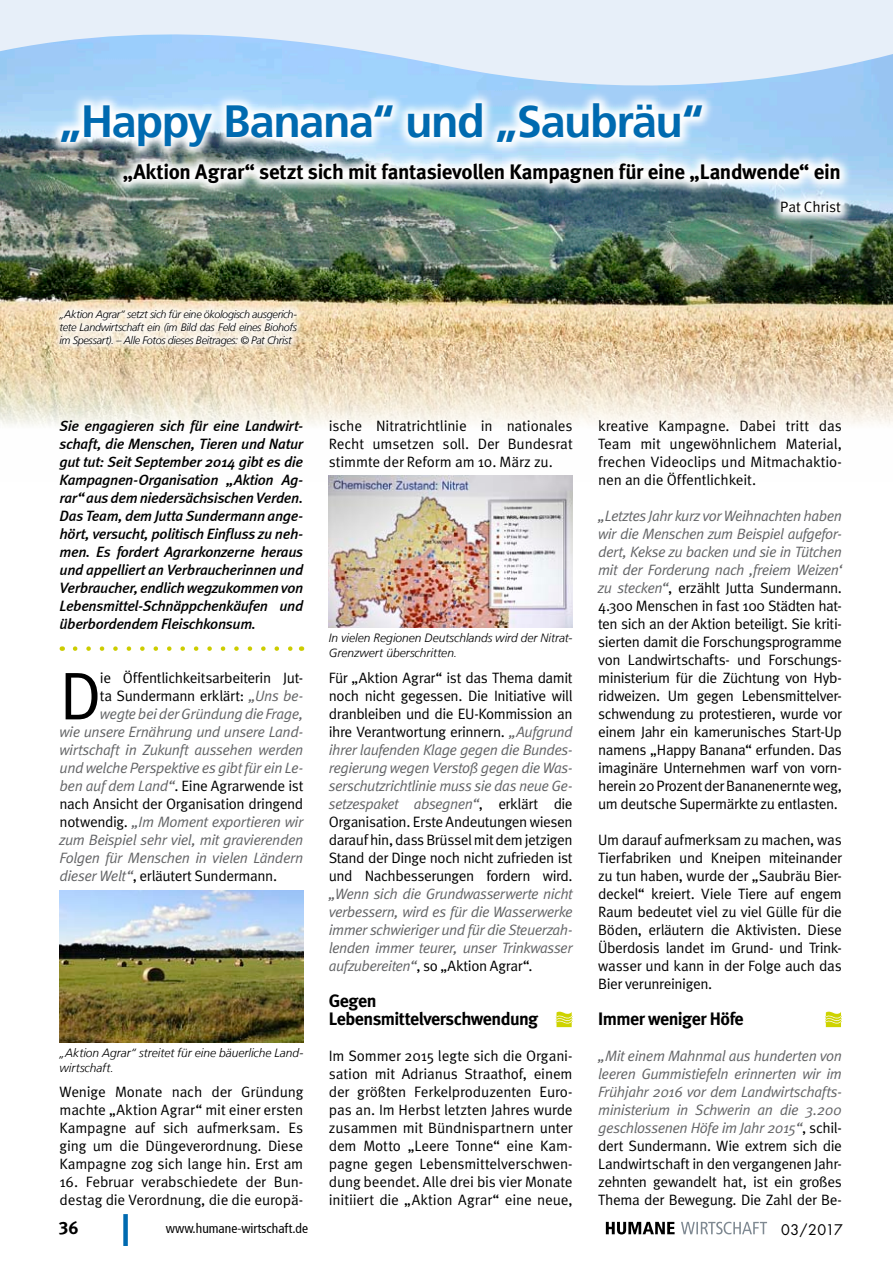
<style>
.page{position:relative;width:893px;height:1263px;background:#fff}
.page>*{position:absolute;margin:0;border:0;box-sizing:border-box;transform-origin:0 0}
.Fließtext_Meta_Norma{font:67.5px "Meta Normal";color:#000}
.Headline_1{font:700 45px "Frutiger 65";letter-spacing:-.03em;color:#006ab0}
.Headline_2{font:700 21px "Meta";letter-spacing:-.02em;color:#000}
.Zwischenüberschrift{font:700 18px/18px "Meta";letter-spacing:-.03em;color:#000}
.t1{font:18px "Meta Bold LF";color:#000}
.Fließtext_Meta_Norma-2{font:15px/18px "Meta Normal";letter-spacing:-.015em;color:#000;text-align:justify}
.Fließtext_Meta_Norma-3{font:italic 15px/18px "Meta Normal";letter-spacing:-.025em;color:#636466;text-align:justify}
.Einleitungstext{font:italic 500 15px/18px "Meta";letter-spacing:-.025em;color:#000;text-align:justify}
.Autor{font:15px "Meta Normal";letter-spacing:-.005em;color:#000}
.t2{font:14.25px "Futura";letter-spacing:.005em;color:#000}
.t3{font:condensed 13.5px "Frutiger 57";color:#000}
.t4{font:italic 300 12px/14.4px "Frutiger LT";color:#000}
.t5{font:italic 300 10.8px/12.9px "Frutiger LT";letter-spacing:-.03em;color:#000;text-align:justify}
.s1{font-style:italic;color:#636466}
.s2{font-style:normal;color:#000}
</style>
<div class="page">
<div style="left:123px;top:1214px;width:5px;height:32px;background:#006ab0"></div>
<svg style="left:606px;top:1222px;width:69px;height:12px"></svg>
<svg style="left:681px;top:1222px;width:86px;height:12px"></svg>
<img style="left:0;top:94px;width:893px;height:388px">
<img style="left:329px;top:475px;width:244px;height:153px">
<svg style="left:556px;top:1012px;width:17px;height:15px"></svg>
<svg style="left:75px;top:646px;width:218px;height:5px"></svg>
<img style="left:60px;top:891px;width:243px;height:152px">
<svg style="left:51px;top:301px;width:254px;height:54px"></svg>
<svg style="left:825px;top:1012px;width:17px;height:15px"></svg>
<img style="left:48px;top:94px;width:806px;height:131px">
<svg style="left:0;top:0;width:893px;height:94px;background:#cde3f9"></svg>
<p class="Headline_1" style="left:60px;top:95px;width:646px">„Happy Banana“ und „Saubräu“</p>
<p class="Headline_2" style="left:123px;top:159px;width:720px">„Aktion Agrar“ setzt sich mit fantasievollen Kampagnen für eine „Landwende“ ein</p>
<p class="Autor" style="left:780px;top:198px;width:62px">Pat Christ</p>
<p class="t5" style="left:60px;top:308px;width:239px">„Aktion Agrar“ setzt sich für eine ökologisch ausgerich&shy;tete Landwirtschaft ein (im Bild das Feld eines Biohofs im Spessart). – Alle Fotos dieses Beitrages: © Pat Christ</p>
<p class="Einleitungstext" style="left:60px;top:417px;width:245px">Sie engagieren sich für eine Landwirt&shy;schaft, die Menschen, Tieren und Natur gut tut: Seit September 2014 gibt es die Kampagnen-Organisation „Aktion Ag&shy;rar“ aus dem niedersächsischen Verden.<br>Das Team, dem Jutta Sundermann ange&shy;hört, versucht, politisch Einfluss zu neh&shy;men. Es fordert Agrarkonzerne heraus und appelliert an Verbraucherinnen und Verbraucher, endlich wegzukommen von Lebensmittel-Schnäppchenkäufen und überbordendem Fleischkonsum.</p>
<p class="Fließtext_Meta_Norma" style="left:60px;top:657px;width:44px">D</p>
<p class="Fließtext_Meta_Norma-2" style="left:100px;top:669px;width:205px">ie Öffentlichkeitsarbeiterin Jut-</p>
<p class="Fließtext_Meta_Norma-2" style="left:100px;top:687px;width:205px">ta Sundermann erklärt: <span class="s1">„Uns be-</span></p>
<p class="Fließtext_Meta_Norma-3" style="left:100px;top:705px;width:205px">wegte bei der Gründung die Frage,</p>
<p class="Fließtext_Meta_Norma-3" style="left:60px;top:723px;width:245px">wie unsere Ernährung und unsere Land-</p>
<p class="Fließtext_Meta_Norma-3" style="left:60px;top:741px;width:245px">wirtschaft in Zukunft aussehen werden</p>
<p class="Fließtext_Meta_Norma-3" style="left:60px;top:759px;width:245px">und welche Perspektive es gibt für ein Le-</p>
<p class="Fließtext_Meta_Norma-2" style="left:60px;top:777px;width:245px"><span class="s1">ben auf dem Land“</span>. Eine Agrarwende ist</p>
<p class="Fließtext_Meta_Norma-2" style="left:60px;top:795px;width:245px">nach Ansicht der Organisation dringend</p>
<p class="Fließtext_Meta_Norma-3" style="left:60px;top:813px;width:245px"><span class="s2">notwendig.</span> „Im Moment exportieren wir</p>
<p class="Fließtext_Meta_Norma-3" style="left:60px;top:831px;width:245px">zum Beispiel sehr viel, mit gravierenden</p>
<p class="Fließtext_Meta_Norma-3" style="left:60px;top:849px;width:245px">Folgen für Menschen in vielen Ländern</p>
<p class="Fließtext_Meta_Norma-2" style="left:60px;top:867px;width:219px"><span class="s1">dieser Welt“</span>, erläutert Sundermann.</p>
<p class="t4" style="left:60px;top:1046px;width:245px">„Aktion Agrar“ streitet für eine bäuerliche Land&shy;wirtschaft.</p>
<p class="Fließtext_Meta_Norma-2" style="left:60px;top:1083px;width:245px">Wenige Monate nach der Gründung machte „Aktion Agrar“ mit einer ersten Kampagne auf sich aufmerksam. Es ging um die Düngeverordnung. Diese Kampagne zog sich lange hin. Erst am</p>
<p class="Fließtext_Meta_Norma-2" style="left:60px;top:1173px;width:245px">16. Februar verabschiedete der Bun&shy;destag die Verordnung, die die europä-</p>
<p class="Fließtext_Meta_Norma-2" style="left:329px;top:417px;width:245px">ische Nitratrichtlinie in nationales Recht umsetzen soll. Der Bundesrat stimmte der Reform am 10. März zu.</p>
<p class="t4" style="left:329px;top:631px;width:245px">In vielen Regionen Deutschlands wird der Nitrat-<br>Grenzwert überschritten.</p>
<p class="Fließtext_Meta_Norma-2" style="left:329px;top:669px;width:245px">Für „Aktion Agrar“ ist das Thema damit noch nicht gegessen. Die Initiative will dranbleiben und die EU-Kommission an ihre Verantwortung erinnern. <span class="s1">„Aufgrund ihrer laufenden Klage gegen die Bundes&shy;regierung wegen Verstoß gegen die Was&shy;serschutzrichtlinie muss sie das neue Ge&shy;setzespaket absegnen“</span>, erklärt die Organisation. Erste Andeutungen wiesen darauf hin, dass Brüssel mit dem jetzigen Stand der Dinge noch nicht zufrieden ist und Nachbesserungen fordern wird. <span class="s1">„Wenn sich die Grundwasserwerte nicht verbessern, wird es für die Wasserwerke immer schwieriger und für die Steuerzah&shy;lenden immer teurer, unser Trinkwasser aufzubereiten“</span>, so „Aktion Agrar“.</p>
<p class="Zwischenüberschrift" style="left:329px;top:992px;width:211px">Gegen<br>Lebensmittelverschwendung</p>
<p class="Fließtext_Meta_Norma-2" style="left:329px;top:1047px;width:245px">Im Sommer 2015 legte sich die Organi&shy;sation mit Adrianus Straathof, einem der größten Ferkelproduzenten Euro&shy;pas an. Im Herbst letzten Jahres wurde zusammen mit Bündnispartnern unter dem Motto „Leere Tonne“ eine Kam&shy;pagne gegen Lebensmittelverschwen&shy;dung beendet. Alle drei bis vier Monate initiiert die „Aktion Agrar“ eine neue,</p>
<p class="Fließtext_Meta_Norma-2" style="left:598px;top:417px;width:245px">kreative Kampagne. Dabei tritt das Team mit ungewöhnlichem Material, frechen Videoclips und Mitmachaktio&shy;nen an die Öffentlichkeit.</p>
<p class="Fließtext_Meta_Norma-2" style="left:598px;top:507px;width:245px"><span class="s1">„Letztes Jahr kurz vor Weihnachten haben wir die Menschen zum Beispiel aufgefor&shy;dert, Kekse zu backen und sie in Tütchen mit der Forderung nach ‚freiem Weizen‘ zu stecken“</span>, erzählt Jutta Sundermann.<br>4.300 Menschen in fast 100 Städten hat&shy;ten sich an der Aktion beteiligt. Sie kriti&shy;sierten damit die Forschungsprogramme von Landwirtschafts- und Forschungs&shy;ministerium für die Züchtung von Hyb&shy;ridweizen. Um gegen Lebensmittelver&shy;schwendung zu protestieren, wurde vor einem Jahr ein kamerunisches Start-Up namens „Happy Banana“ erfunden. Das imaginäre Unternehmen warf von vorn&shy;herein 20 Prozent der Bananenernte weg, um deutsche Supermärkte zu entlasten.</p>
<p class="Fließtext_Meta_Norma-2" style="left:598px;top:831px;width:245px">Um darauf aufmerksam zu machen, was Tierfabriken und Kneipen miteinander zu tun haben, wurde der „Saubräu Bier&shy;deckel“ kreiert. Viele Tiere auf engem Raum bedeutet viel zu viel Gülle für die Böden, erläutern die Aktivisten. Diese Überdosis landet im Grund- und Trink&shy;wasser und kann in der Folge auch das Bier verunreinigen.</p>
<p class="Zwischenüberschrift" style="left:598px;top:1010px;width:147px">Immer weniger Höfe</p>
<p class="Fließtext_Meta_Norma-3" style="left:598px;top:1047px;width:245px">„Mit einem Mahnmal aus hunderten von leeren Gummistiefeln erinnerten wir im Frühjahr 2016 vor dem Landwirtschafts&shy;ministerium in Schwerin an die 3.200 geschlossenen Höfe im Jahr 2015“<span class="s2">, schil&shy;dert Sundermann. Wie extrem sich die Landwirtschaft in den vergangenen Jahr&shy;zehnten gewandelt hat, ist ein großes Thema der Bewegung. Die Zahl der Be-</span></p>
<p class="t1" style="left:58px;top:1217px;width:22px">36</p>
<p class="t3" style="left:166px;top:1220px;width:144px">www.humane-wirtschaft.de</p>
<p class="t2" style="left:781px;top:1220px;width:63px">03/2017</p>
</div>
